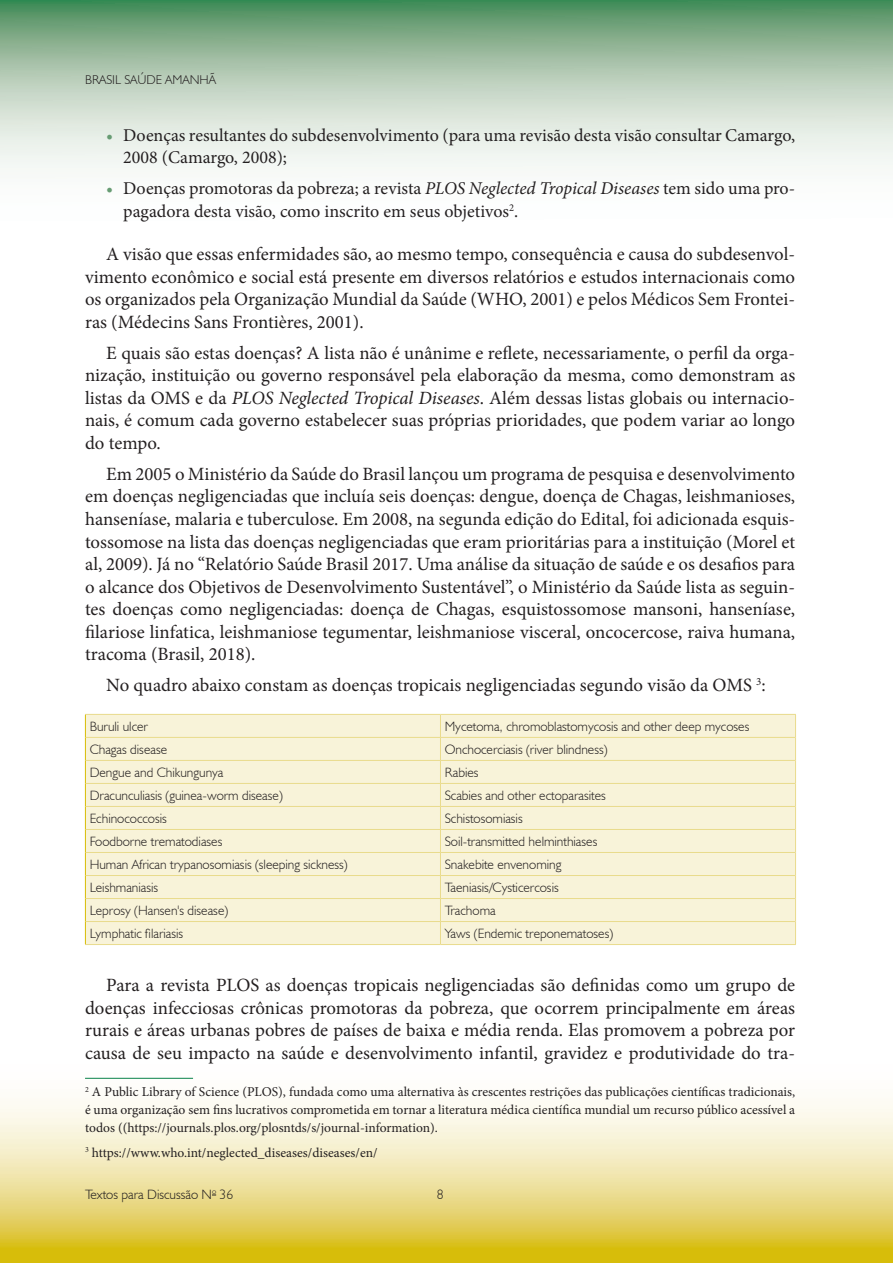
<style>
.page{position:relative;width:893px;height:1263px;background:#fff}
.page>*{position:absolute;margin:0;border:0;box-sizing:border-box;transform-origin:0 0}
.t1{font:18.75px/22.5px "Minion Pro";color:#231f20;text-align:justify}
.t2{font:18px/22.5px "Minion Pro";color:#231f20}
.t3{font:300 13.5px "Humanist 521 BT";color:#231f20}
.t4{font:13.5px/18px "Minion Pro";color:#231f20;text-align:justify}
.t5{font:300 12.75px "Humanist 521 BT";color:#231f20}
.s1{color:#679c73}
.s2{font-style:italic}
</style>
<div class="page">
<svg style="left:0;top:1077px;width:892px;height:186px"></svg>
<svg style="left:892px;top:1099px;width:1px;height:164px"></svg>
<svg style="left:0;top:0;width:893px;height:168px;background:#b2ccb6"></svg>
<div style="left:86px;top:715px;width:709px;height:229px;background:#f8f3d9"></div>
<hr style="left:85px;top:714px;width:355px;height:1px;background:#e9db8c">
<hr style="left:440px;top:714px;width:356px;height:1px;background:#e9db8c">
<svg style="left:795px;top:715px;width:1px;height:229px"></svg>
<hr style="left:85px;top:944px;width:355px;height:1px;background:#e9db8c">
<hr style="left:440px;top:944px;width:356px;height:1px;background:#e9db8c">
<svg style="left:85px;top:715px;width:1px;height:229px"></svg>
<hr style="left:86px;top:737px;width:354px;height:1px;background:#e9db8c">
<hr style="left:440px;top:737px;width:355px;height:1px;background:#e9db8c">
<hr style="left:86px;top:760px;width:354px;height:1px;background:#e9db8c">
<hr style="left:440px;top:760px;width:355px;height:1px;background:#e9db8c">
<hr style="left:86px;top:783px;width:354px;height:1px;background:#e9db8c">
<hr style="left:440px;top:783px;width:355px;height:1px;background:#e9db8c">
<hr style="left:86px;top:806px;width:354px;height:1px;background:#e9db8c">
<hr style="left:440px;top:806px;width:355px;height:1px;background:#e9db8c">
<hr style="left:86px;top:829px;width:354px;height:1px;background:#e9db8c">
<hr style="left:440px;top:829px;width:355px;height:1px;background:#e9db8c">
<hr style="left:86px;top:852px;width:354px;height:1px;background:#e9db8c">
<hr style="left:440px;top:852px;width:355px;height:1px;background:#e9db8c">
<hr style="left:86px;top:875px;width:354px;height:1px;background:#e9db8c">
<hr style="left:440px;top:875px;width:355px;height:1px;background:#e9db8c">
<hr style="left:86px;top:898px;width:354px;height:1px;background:#e9db8c">
<hr style="left:440px;top:898px;width:355px;height:1px;background:#e9db8c">
<hr style="left:86px;top:921px;width:354px;height:1px;background:#e9db8c">
<hr style="left:440px;top:921px;width:355px;height:1px;background:#e9db8c">
<svg style="left:440px;top:715px;width:1px;height:229px"></svg>
<hr style="left:85px;top:1078px;width:108px;height:1px;background:#098248">
<p class="t5" style="left:85px;top:72px;width:132px">BRASIL SAÚDE AMANHÃ</p>
<p class="t2" style="left:123px;top:124px;width:673px;text-indent:-17px"><span class="s1">•</span> Doenças resultantes do subdesenvolvimento (para uma revisão desta visão consultar Camargo,<br>2008 (Camargo, 2008);</p>
<p class="t2" style="left:123px;top:177px;width:673px;text-indent:-17px"><span class="s1">•</span> Doenças promotoras da pobreza; a revista <span class="s2">PLOS Neglected Tropical Diseases</span> tem sido uma pro&shy;pagadora desta visão, como inscrito em seus objetivos<sup>2</sup>.</p>
<p class="t1" style="left:85px;top:243px;width:712px;text-indent:21px">A visão que essas enfermidades são, ao mesmo tempo, consequência e causa do subdesenvol&shy;vimento econômico e social está presente em diversos relatórios e estudos internacionais como os organizados pela Organização Mundial da Saúde (WHO, 2001) e pelos Médicos Sem Frontei&shy;ras (Médecins Sans Frontières, 2001).</p>
<p class="t1" style="left:85px;top:342px;width:712px;text-indent:21px">E quais são estas doenças? A lista não é unânime e reflete, necessariamente, o perfil da orga&shy;nização, instituição ou governo responsável pela elaboração da mesma, como demonstram as listas da OMS e da <span class="s2">PLOS Neglected Tropical Diseases</span>. Além dessas listas globais ou internacio&shy;nais, é comum cada governo estabelecer suas próprias prioridades, que podem variar ao longo do tempo.</p>
<p class="t1" style="left:85px;top:463px;width:712px;text-indent:21px">Em 2005 o Ministério da Saúde do Brasil lançou um programa de pesquisa e desenvolvimento em doenças negligenciadas que incluía seis doenças: dengue, doença de Chagas, leishmanioses, hanseníase, malaria e tuberculose. Em 2008, na segunda edição do Edital, foi adicionada esquis&shy;tossomose na lista das doenças negligenciadas que eram prioritárias para a instituição (Morel et al, 2009). Já no “Relatório Saúde Brasil 2017. Uma análise da situação de saúde e os desafios para o alcance dos Objetivos de Desenvolvimento Sustentável”, o Ministério da Saúde lista as seguin&shy;tes doenças como negligenciadas: doença de Chagas, esquistossomose mansoni, hanseníase, filariose linfatica, leishmaniose tegumentar, leishmaniose visceral, oncocercose, raiva humana, tracoma (Brasil, 2018).</p>
<p class="t1" style="left:106px;top:674px;width:661px">No quadro abaixo constam as doenças tropicais negligenciadas segundo visão da OMS <sup>3</sup>:</p>
<p class="t3" style="left:90px;top:718px;width:60px">Buruli ulcer</p>
<p class="t3" style="left:445px;top:718px;width:306px">Mycetoma, chromoblastomycosis and other deep mycoses</p>
<p class="t3" style="left:90px;top:741px;width:79px">Chagas disease</p>
<p class="t3" style="left:445px;top:741px;width:164px">Onchocerciasis (river blindness)</p>
<p class="t3" style="left:90px;top:764px;width:135px">Dengue and Chikungunya</p>
<p class="t3" style="left:445px;top:764px;width:35px">Rabies</p>
<p class="t3" style="left:90px;top:787px;width:195px">Dracunculiasis (guinea-worm disease)</p>
<p class="t3" style="left:445px;top:787px;width:163px">Scabies and other ectoparasites</p>
<p class="t3" style="left:90px;top:810px;width:79px">Echinococcosis</p>
<p class="t3" style="left:445px;top:810px;width:79px">Schistosomiasis</p>
<p class="t3" style="left:90px;top:833px;width:134px">Foodborne trematodiases</p>
<p class="t3" style="left:445px;top:833px;width:154px">Soil-transmitted helminthiases</p>
<p class="t3" style="left:90px;top:856px;width:260px">Human African trypanosomiasis (sleeping sickness)</p>
<p class="t3" style="left:445px;top:856px;width:118px">Snakebite envenoming</p>
<p class="t3" style="left:90px;top:879px;width:70px">Leishmaniasis</p>
<p class="t3" style="left:445px;top:879px;width:116px">Taeniasis/Cysticercosis</p>
<p class="t3" style="left:90px;top:902px;width:140px">Leprosy (Hansen's disease)</p>
<p class="t3" style="left:445px;top:902px;width:52px">Trachoma</p>
<p class="t3" style="left:90px;top:925px;width:95px">Lymphatic filariasis</p>
<p class="t3" style="left:445px;top:925px;width:170px">Yaws (Endemic treponematoses)</p>
<p class="t1" style="left:85px;top:974px;width:712px;text-indent:21px">Para a revista PLOS as doenças tropicais negligenciadas são definidas como um grupo de doenças infecciosas crônicas promotoras da pobreza, que ocorrem principalmente em áreas rurais e áreas urbanas pobres de países de baixa e média renda. Elas promovem a pobreza por causa de seu impacto na saúde e desenvolvimento infantil, gravidez e produtividade do tra-</p>
<p class="t4" style="left:85px;top:1083px;width:712px"><sup>2</sup> A Public Library of Science (PLOS), fundada como uma alternativa às crescentes restrições das publicações científicas tradicionais, é uma organização sem fins lucrativos comprometida em tornar a literatura médica científica mundial um recurso público acessível a todos ((https://journals.plos.org/plosntds/s/journal-information).</p>
<p class="t4" style="left:85px;top:1143px;width:294px"><sup>3</sup> https://www.who.int/neglected_diseases/diseases/en/</p>
<p class="t3" style="left:85px;top:1186px;width:150px">Textos para Discussão N<sup>o</sup> 36</p>
<p class="t3" style="left:437px;top:1186px;width:8px">8</p>
</div>
